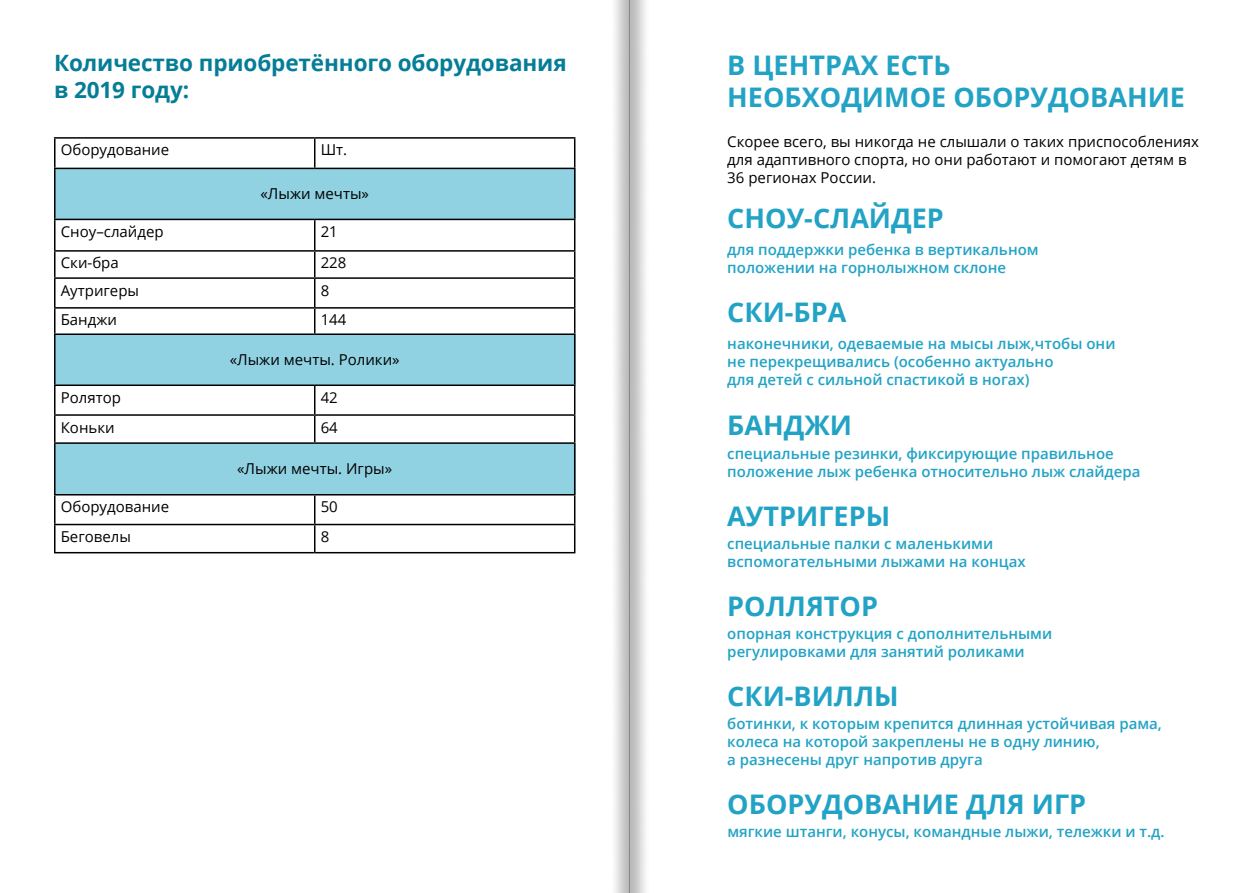
<style>
.page{position:relative;width:1259px;height:893px;background:#fff}
.page>*{position:absolute;margin:0;border:0;box-sizing:border-box;transform-origin:0 0}
.t1{font:700 27px/32.4px "Open Sans";color:#22a3c5}
.t2{font:700 22.5px/27px "Open Sans";letter-spacing:-.005em;color:#057d97}
.t3{font:600 15px/18px "Open Sans";color:#22a3c5}
.t4{font:15px/18px "Open Sans";color:#000}
</style>
<div class="page">
<div style="left:54px;top:443px;width:521px;height:52px;background:#90d1e2"></div>
<div style="left:54px;top:334px;width:521px;height:51px;background:#90d1e2"></div>
<div style="left:54px;top:168px;width:521px;height:51px;background:#90d1e2"></div>
<hr style="left:54px;top:137px;width:261px;height:2px;background:#000">
<hr style="left:54px;top:139px;width:2px;height:29px;background:#000">
<hr style="left:315px;top:137px;width:260px;height:2px;background:#000">
<svg style="left:314px;top:139px;width:1px;height:29px"></svg>
<svg style="left:574px;top:139px;width:1px;height:29px"></svg>
<hr style="left:54px;top:168px;width:261px;height:1px;background:#000">
<hr style="left:54px;top:169px;width:2px;height:50px;background:#000">
<hr style="left:315px;top:168px;width:260px;height:1px;background:#000">
<hr style="left:574px;top:169px;width:1px;height:50px;background:#000">
<hr style="left:54px;top:219px;width:261px;height:1px;background:#000">
<hr style="left:54px;top:220px;width:2px;height:30px;background:#000">
<hr style="left:315px;top:219px;width:260px;height:1px;background:#000">
<hr style="left:314px;top:220px;width:1px;height:30px;background:#000">
<hr style="left:574px;top:220px;width:1px;height:30px;background:#000">
<hr style="left:54px;top:250px;width:261px;height:2px;background:#000">
<hr style="left:54px;top:252px;width:2px;height:25px;background:#000">
<hr style="left:315px;top:250px;width:260px;height:2px;background:#000">
<hr style="left:54px;top:277px;width:261px;height:2px;background:#000">
<hr style="left:54px;top:279px;width:2px;height:28px;background:#000">
<hr style="left:315px;top:277px;width:260px;height:2px;background:#000">
<hr style="left:54px;top:307px;width:261px;height:2px;background:#000">
<hr style="left:54px;top:309px;width:2px;height:24px;background:#000">
<hr style="left:315px;top:307px;width:260px;height:2px;background:#000">
<svg style="left:314px;top:252px;width:1px;height:81px"></svg>
<svg style="left:574px;top:252px;width:1px;height:81px"></svg>
<hr style="left:54px;top:333px;width:261px;height:2px;background:#000">
<hr style="left:54px;top:335px;width:2px;height:49px;background:#000">
<hr style="left:315px;top:333px;width:260px;height:2px;background:#000">
<hr style="left:574px;top:335px;width:1px;height:49px;background:#000">
<hr style="left:54px;top:384px;width:261px;height:2px;background:#000">
<hr style="left:54px;top:386px;width:2px;height:28px;background:#000">
<hr style="left:315px;top:384px;width:260px;height:2px;background:#000">
<hr style="left:54px;top:414px;width:261px;height:2px;background:#000">
<hr style="left:54px;top:416px;width:2px;height:26px;background:#000">
<hr style="left:315px;top:414px;width:260px;height:2px;background:#000">
<svg style="left:314px;top:386px;width:1px;height:56px"></svg>
<svg style="left:574px;top:386px;width:1px;height:56px"></svg>
<hr style="left:54px;top:442px;width:261px;height:2px;background:#000">
<hr style="left:54px;top:444px;width:2px;height:50px;background:#000">
<hr style="left:315px;top:442px;width:260px;height:2px;background:#000">
<hr style="left:574px;top:444px;width:1px;height:50px;background:#000">
<hr style="left:54px;top:494px;width:261px;height:1px;background:#000">
<hr style="left:54px;top:495px;width:2px;height:29px;background:#000">
<hr style="left:315px;top:494px;width:260px;height:1px;background:#000">
<hr style="left:54px;top:524px;width:261px;height:1px;background:#000">
<hr style="left:54px;top:525px;width:2px;height:27px;background:#000">
<hr style="left:315px;top:524px;width:260px;height:1px;background:#000">
<svg style="left:314px;top:495px;width:1px;height:57px"></svg>
<svg style="left:574px;top:495px;width:1px;height:57px"></svg>
<hr style="left:54px;top:552px;width:261px;height:1px;background:#000">
<hr style="left:315px;top:552px;width:260px;height:1px;background:#000">
<img style="left:615px;top:0;width:31px;height:893px">
<h2 class="t2" style="left:54px;top:49px;width:514px">Количество приобретённого оборудования в 2019 году:</h2>
<p class="t4" style="left:61px;top:141px;width:110px">Оборудование</p>
<p class="t4" style="left:321px;top:141px;width:28px">Шт.</p>
<p class="t4" style="left:260px;top:184px;width:110px">«Лыжи мечты»</p>
<p class="t4" style="left:61px;top:222px;width:104px">Сноу–слайдер</p>
<p class="t4" style="left:321px;top:222px;width:19px">21</p>
<p class="t4" style="left:61px;top:254px;width:60px">Ски-бра</p>
<p class="t4" style="left:321px;top:254px;width:27px">228</p>
<p class="t4" style="left:61px;top:281px;width:80px">Аутригеры</p>
<p class="t4" style="left:321px;top:281px;width:10px">8</p>
<p class="t4" style="left:61px;top:310px;width:58px">Банджи</p>
<p class="t4" style="left:321px;top:310px;width:27px">144</p>
<p class="t4" style="left:230px;top:350px;width:171px">«Лыжи мечты. Ролики»</p>
<p class="t4" style="left:61px;top:388px;width:62px">Ролятор</p>
<p class="t4" style="left:321px;top:388px;width:19px">42</p>
<p class="t4" style="left:61px;top:418px;width:55px">Коньки</p>
<p class="t4" style="left:321px;top:418px;width:19px">64</p>
<p class="t4" style="left:237px;top:459px;width:157px">«Лыжи мечты. Игры»</p>
<p class="t4" style="left:61px;top:497px;width:110px">Оборудование</p>
<p class="t4" style="left:321px;top:497px;width:19px">50</p>
<p class="t4" style="left:61px;top:527px;width:72px">Беговелы</p>
<p class="t4" style="left:321px;top:527px;width:10px">8</p>
<h1 class="t1" style="left:727px;top:48px;width:459px">В ЦЕНТРАХ ЕСТЬ<br>НЕОБХОДИМОЕ ОБОРУДОВАНИЕ</h1>
<p class="t4" style="left:727px;top:132px;width:473px">Скорее всего, вы никогда не слышали о таких приспособлениях для адаптивного спорта, но они работают и помогают детям в<br>36 регионах России.</p>
<h1 class="t1" style="left:727px;top:201px;width:218px">CНОУ-СЛАЙДЕР</h1>
<p class="t3" style="left:727px;top:240px;width:313px">для поддержки ребенка в вертикальном положении на горнолыжном склоне</p>
<h1 class="t1" style="left:727px;top:295px;width:121px">СКИ-БРА</h1>
<p class="t3" style="left:727px;top:334px;width:390px">наконечники, одеваемые на мысы лыж,чтобы они не перекрещивались (особенно актуально<br>для детей с сильной спастикой в ногах)</p>
<h1 class="t1" style="left:727px;top:408px;width:126px">БАНДЖИ</h1>
<p class="t3" style="left:727px;top:444px;width:415px">специальные резинки, фиксирующие правильное положение лыж ребенка относительно лыж слайдера</p>
<h1 class="t1" style="left:727px;top:499px;width:164px">АУТРИГЕРЫ</h1>
<p class="t3" style="left:727px;top:534px;width:300px">специальные палки с маленькими вспомогательными лыжами на концах</p>
<h1 class="t1" style="left:727px;top:589px;width:152px">РОЛЛЯТОР</h1>
<p class="t3" style="left:727px;top:624px;width:326px">опорная конструкция с дополнительными регулировками для занятий роликами</p>
<h1 class="t1" style="left:727px;top:679px;width:173px">СКИ-ВИЛЛЫ</h1>
<p class="t3" style="left:727px;top:714px;width:436px">ботинки, к которым крепится длинная устойчивая рама, колеса на которой закреплены не в одну линию,<br>а разнесены друг напротив друга</p>
<h1 class="t1" style="left:727px;top:787px;width:360px">ОБОРУДОВАНИЕ ДЛЯ ИГР</h1>
<p class="t3" style="left:727px;top:822px;width:439px">мягкие штанги, конусы, командные лыжи, тележки и т.д.</p>
</div>
